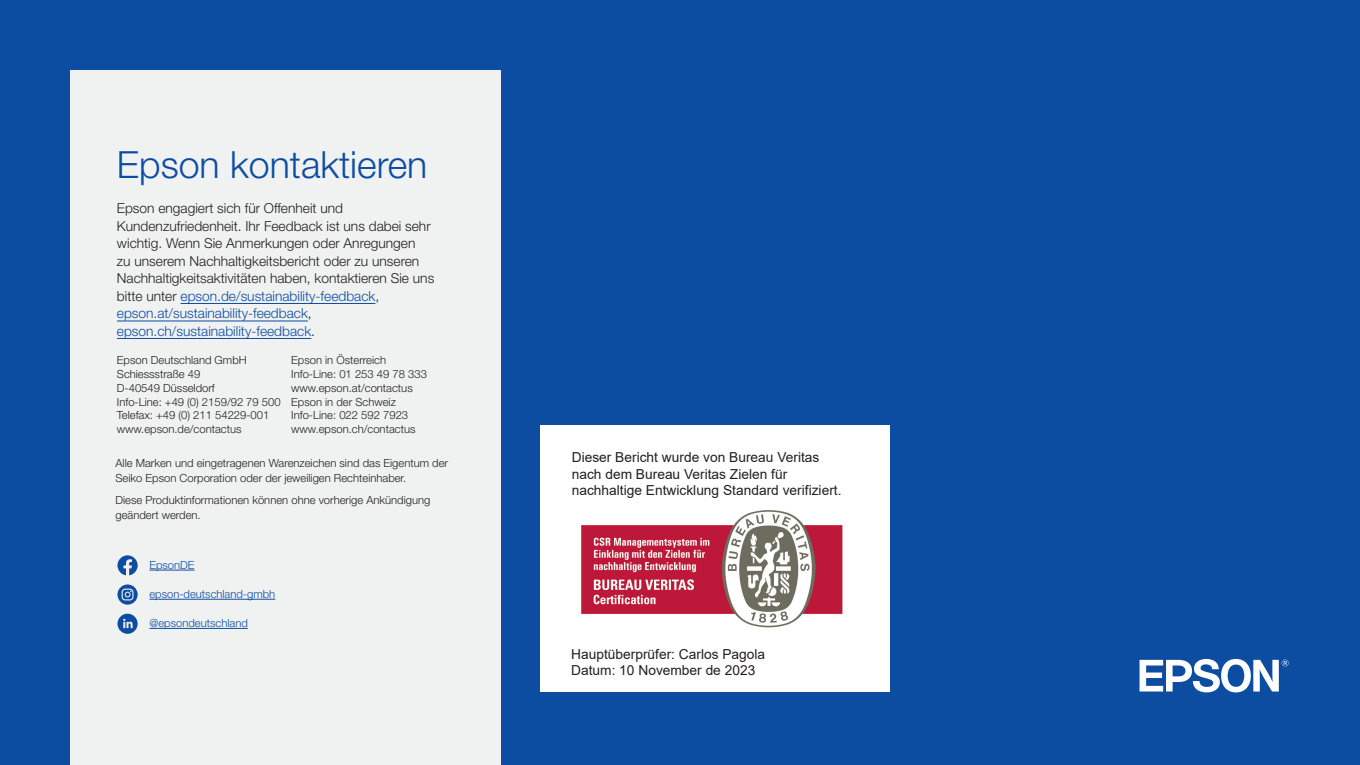
<style>
.page{position:relative;width:1360px;height:765px;background:#0d4da1}
.page>*{position:absolute;margin:0;border:0;box-sizing:border-box;transform-origin:0 0}
.t1{font:300 37.5px "Helvetica Neue LT Std";color:#0d4da1}
.large-body{font:300 13.75px/17.5px "Helvetica Neue LT Std";color:#231f20}
.dash{font:13.75px/16.2px "Arial";color:#231f20}
.body{font:300 11.25px/15px "Helvetica Neue LT Std";color:#231f20}
.t2{font:300 11.25px "Helvetica Neue LT Std";color:#0d4da1}
.s1{color:#0d4da1}
</style>
<div class="page">
<div style="left:71px;top:71px;width:430px;height:694px;background:#f0f1f1"></div>
<svg style="left:1139px;top:659px;width:150px;height:33px"></svg>
<hr style="left:181px;top:303px;width:194px;height:1px;background:#0d4da1">
<hr style="left:117px;top:321px;width:191px;height:1px;background:#0d4da1">
<hr style="left:117px;top:338px;width:194px;height:1px;background:#0d4da1">
<hr style="left:149px;top:570px;width:46px;height:1px;background:#0d4da1">
<hr style="left:149px;top:599px;width:126px;height:1px;background:#0d4da1">
<hr style="left:149px;top:628px;width:99px;height:1px;background:#0d4da1">
<svg style="left:117px;top:555px;width:21px;height:20px"></svg>
<svg style="left:117px;top:584px;width:21px;height:21px"></svg>
<svg style="left:117px;top:614px;width:21px;height:20px"></svg>
<div style="left:540px;top:426px;width:350px;height:266px;background:#fff"></div>
<img style="left:581px;top:511px;width:262px;height:116px">
<h1 class="t1" style="left:117px;top:142px;width:312px">Epson kontaktieren</h1>
<p class="large-body" style="left:117px;top:200px;width:319px">Epson engagiert sich für Offenheit und Kundenzufriedenheit. Ihr Feedback ist uns dabei sehr wichtig. Wenn Sie Anmerkungen oder Anregungen<br>zu unserem Nachhaltigkeitsbericht oder zu unseren Nachhaltigkeitsaktivitäten haben, kontaktieren Sie uns bitte unter <span class="s1">epson.de/sustainability-feedback</span>, <span class="s1">epson.at/sustainability-feedback</span>, <span class="s1">epson.ch/sustainability-feedback</span>.</p>
<p class="body" style="left:117px;top:353px;width:131px">Epson Deutschland GmbH</p>
<p class="body" style="left:117px;top:366px;width:85px">Schiessstraße 49</p>
<p class="body" style="left:117px;top:380px;width:99px">D-40549 Düsseldorf</p>
<p class="body" style="left:117px;top:394px;width:165px">Info-Line: +49 (0) 2159/92 79 500</p>
<p class="body" style="left:117px;top:408px;width:154px">Telefax: +49 (0) 211 54229-001</p>
<p class="body" style="left:117px;top:421px;width:126px">www.epson.de/contactus</p>
<p class="body" style="left:291px;top:353px;width:96px">Epson in Österreich</p>
<p class="body" style="left:291px;top:366px;width:137px">Info-Line: 01 253 49 78 333</p>
<p class="body" style="left:291px;top:380px;width:123px">www.epson.at/contactus</p>
<p class="body" style="left:291px;top:394px;width:106px">Epson in der Schweiz</p>
<p class="body" style="left:291px;top:408px;width:118px">Info-Line: 022 592 7923</p>
<p class="body" style="left:291px;top:421px;width:126px">www.epson.ch/contactus</p>
<p class="body" style="left:116px;top:455px;width:334px">Alle Marken und eingetragenen Warenzeichen sind das Eigentum der<br>Seiko Epson Corporation oder der jeweiligen Rechteinhaber.</p>
<p class="body" style="left:116px;top:492px;width:316px">Diese Produktinformationen können ohne vorherige Ankündigung geändert werden.</p>
<p class="t2" style="left:149px;top:558px;width:47px">EpsonDE</p>
<p class="t2" style="left:149px;top:587px;width:127px">epson-deutschland-gmbh</p>
<p class="t2" style="left:149px;top:616px;width:100px">@epsondeutschland</p>
<p class="dash" style="left:572px;top:449px;width:271px">Dieser Bericht wurde von Bureau Veritas nach dem Bureau Veritas Zielen für nachhaltige Entwicklung Standard verifiziert.</p>
<p class="dash" style="left:571px;top:646px;width:196px">Hauptüberprüfer: Carlos Pagola<br>Datum: 10 November de 2023</p>
</div>
